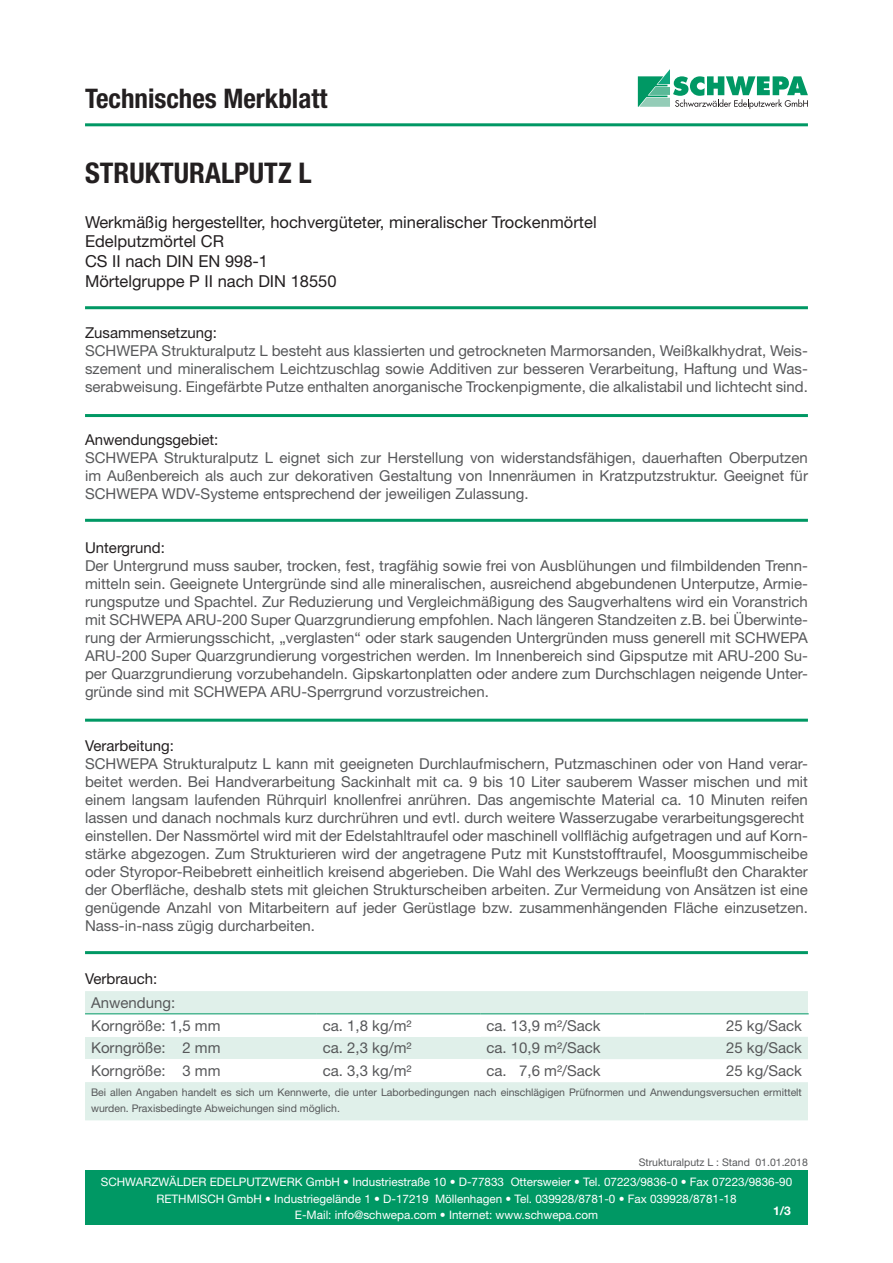
<style>
.page{position:relative;width:893px;height:1263px;background:#fff}
.page>*{position:absolute;margin:0;border:0;box-sizing:border-box;transform-origin:0 0}
.t1{font:700 condensed 28.5px "Helvetica Neue LT Std";color:#231f20}
.t2{font:700 condensed 27px "Helvetica Neue LT Std";color:#231f20}
.t3{font:16.5px/19.8px "Helvetica Neue LT Std";color:#231f20}
.t4{font:15px/18px "Helvetica Neue LT Std";color:#57585a;text-align:justify}
.t5{font:15px "Helvetica Neue LT Std";color:#231f20}
.t6{font:700 12px "Helvetica Neue LT Std";color:#fff}
.t7{font:11.7px/16.5px "Helvetica Neue LT Std";color:#fff;text-align:center}
.t8{font:10.5px/16.5px "Helvetica Neue LT Std";color:#57585a}
</style>
<div class="page">
<hr style="left:85px;top:123px;width:723px;height:3px;background:#009864">
<div style="left:85px;top:1171px;width:723px;height:54px;background:#009864"></div>
<svg style="left:638px;top:69px;width:170px;height:40px"></svg>
<hr style="left:85px;top:306px;width:723px;height:3px;background:#009864">
<hr style="left:85px;top:414px;width:723px;height:3px;background:#009864">
<hr style="left:85px;top:519px;width:723px;height:3px;background:#009864">
<hr style="left:85px;top:719px;width:723px;height:3px;background:#009864">
<hr style="left:85px;top:951px;width:723px;height:3px;background:#009864">
<div style="left:85px;top:991px;width:723px;height:129px;background:#e0f0ea"></div>
<div style="left:85px;top:1014px;width:232px;height:22px;background:#fff"></div>
<div style="left:317px;top:1014px;width:163px;height:22px;background:#fff"></div>
<svg style="left:480px;top:1014px;width:328px;height:22px"></svg>
<div style="left:85px;top:1059px;width:232px;height:23px;background:#fff"></div>
<div style="left:317px;top:1059px;width:163px;height:23px;background:#fff"></div>
<svg style="left:480px;top:1059px;width:328px;height:23px"></svg>
<hr style="left:85px;top:1013px;width:232px;height:1px;background:#009864">
<hr style="left:317px;top:1013px;width:163px;height:1px;background:#009864">
<hr style="left:480px;top:1013px;width:164px;height:1px;background:#009864">
<hr style="left:644px;top:1013px;width:165px;height:1px;background:#009864">
<h2 class="t2" style="left:85px;top:82px;width:244px">Technisches Merkblatt</h2>
<h1 class="t1" style="left:85px;top:156px;width:228px">STRUKTURALPUTZ L</h1>
<p class="t3" style="left:85px;top:212px;width:513px">Werkmäßig hergestellter, hochvergüteter, mineralischer Trockenmörtel Edelputzmörtel CR<br>CS II nach DIN EN 998-1<br>Mörtelgruppe P II nach DIN 18550</p>
<p class="t5" style="left:85px;top:323px;width:133px">Zusammensetzung:</p>
<p class="t4" style="left:85px;top:341px;width:724px">SCHWEPA Strukturalputz L besteht aus klassierten und getrockneten Marmorsanden, Weißkalkhydrat, Weis&shy;szement und mineralischem Leichtzuschlag sowie Additiven zur besseren Verarbeitung, Haftung und Was&shy;serabweisung. Eingefärbte Putze enthalten anorganische Trockenpigmente, die alkalistabil und lichtecht sind.</p>
<p class="t5" style="left:85px;top:431px;width:135px">Anwendungsgebiet:</p>
<p class="t4" style="left:85px;top:449px;width:724px">SCHWEPA Strukturalputz L eignet sich zur Herstellung von widerstandsfähigen, dauerhaften Oberputzen im Außenbereich als auch zur dekorativen Gestaltung von Innenräumen in Kratzputzstruktur. Geeignet für SCHWEPA WDV-Systeme entsprechend der jeweiligen Zulassung.</p>
<p class="t5" style="left:85px;top:539px;width:81px">Untergrund:</p>
<p class="t4" style="left:85px;top:556px;width:724px">Der Untergrund muss sauber, trocken, fest, tragfähig sowie frei von Ausblühungen und filmbildenden Trenn&shy;mitteln sein. Geeignete Untergründe sind alle mineralischen, ausreichend abgebundenen Unterputze, Armie&shy;rungsputze und Spachtel. Zur Reduzierung und Vergleichmäßigung des Saugverhaltens wird ein Voranstrich mit SCHWEPA ARU-200 Super Quarzgrundierung empfohlen. Nach längeren Standzeiten z.B. bei Überwinte&shy;rung der Armierungsschicht, „verglasten“ oder stark saugenden Untergründen muss generell mit SCHWEPA ARU-200 Super Quarzgrundierung vorgestrichen werden. Im Innenbereich sind Gipsputze mit ARU-200 Su&shy;per Quarzgrundierung vorzubehandeln. Gipskartonplatten oder andere zum Durchschlagen neigende Unter&shy;gründe sind mit SCHWEPA ARU-Sperrgrund vorzustreichen.</p>
<p class="t5" style="left:85px;top:736px;width:90px">Verarbeitung:</p>
<p class="t4" style="left:85px;top:754px;width:724px;text-align:left">SCHWEPA Strukturalputz L kann mit geeigneten Durchlaufmischern, Putzmaschinen oder von Hand verar&shy;beitet werden. Bei Handverarbeitung Sackinhalt mit ca. 9 bis 10 Liter sauberem Wasser mischen und mit einem langsam laufenden Rührquirl knollenfrei anrühren. Das angemischte Material ca. 10 Minuten reifen lassen und danach nochmals kurz durchrühren und evtl. durch weitere Wasserzugabe verarbeitungsgerecht einstellen. Der Nassmörtel wird mit der Edelstahltraufel oder maschinell vollflächig aufgetragen und auf Korn&shy;stärke abgezogen. Zum Strukturieren wird der angetragene Putz mit Kunststofftraufel, Moosgummischeibe oder Styropor-Reibebrett einheitlich kreisend abgerieben. Die Wahl des Werkzeugs beeinflußt den Charakter der Oberfläche, deshalb stets mit gleichen Strukturscheiben arbeiten. Zur Vermeidung von Ansätzen ist eine genügende Anzahl von Mitarbeitern auf jeder Gerüstlage bzw. zusammenhängenden Fläche einzusetzen.<br>Nass-in-nass zügig durcharbeiten.</p>
<p class="t5" style="left:85px;top:969px;width:74px">Verbrauch:</p>
<p class="t4" style="left:91px;top:991px;width:131px;line-height:22.8px">Anwendung:<br>Korngröße: 1,5 mm</p>
<p class="t4" style="left:323px;top:1016px;width:90px">ca. 1,8 kg/m²</p>
<p class="t4" style="left:486px;top:1016px;width:116px">ca. 13,9 m²/Sack</p>
<p class="t4" style="left:726px;top:1016px;width:77px">25 kg/Sack</p>
<p class="t4" style="left:91px;top:1039px;width:131px">Korngröße: 2 mm</p>
<p class="t4" style="left:323px;top:1039px;width:90px">ca. 2,3 kg/m²</p>
<p class="t4" style="left:486px;top:1039px;width:116px">ca. 10,9 m²/Sack</p>
<p class="t4" style="left:726px;top:1039px;width:77px">25 kg/Sack</p>
<p class="t4" style="left:91px;top:1061px;width:131px">Korngröße: 3 mm</p>
<p class="t4" style="left:323px;top:1061px;width:90px">ca. 3,3 kg/m²</p>
<p class="t4" style="left:486px;top:1061px;width:116px">ca. 7,6 m²/Sack</p>
<p class="t4" style="left:726px;top:1061px;width:77px">25 kg/Sack</p>
<p class="t8" style="left:91px;top:1083px;width:712px">Bei allen Angaben handelt es sich um Kennwerte, die unter Laborbedingungen nach einschlägigen Prüfnormen und Anwendungsversuchen ermittelt wurden. Praxisbedingte Abweichungen sind möglich.</p>
<p class="t8" style="left:639px;top:1154px;width:171px">Strukturalputz L : Stand 01.01.2018</p>
<p class="t7" style="left:101px;top:1173px;width:693px">SCHWARZWÄLDER EDELPUTZWERK GmbH • Industriestraße 10 • D-77833 Ottersweier • Tel. 07223/9836-0 • Fax 07223/9836-90<br>RETHMISCH GmbH • Industriegelände 1 • D-17219 Möllenhagen • Tel. 039928/8781-0 • Fax 039928/8781-18<br>E-Mail: info@schwepa.com • Internet: www.schwepa.com</p>
<p class="t6" style="left:773px;top:1203px;width:19px">1/3</p>
</div>
